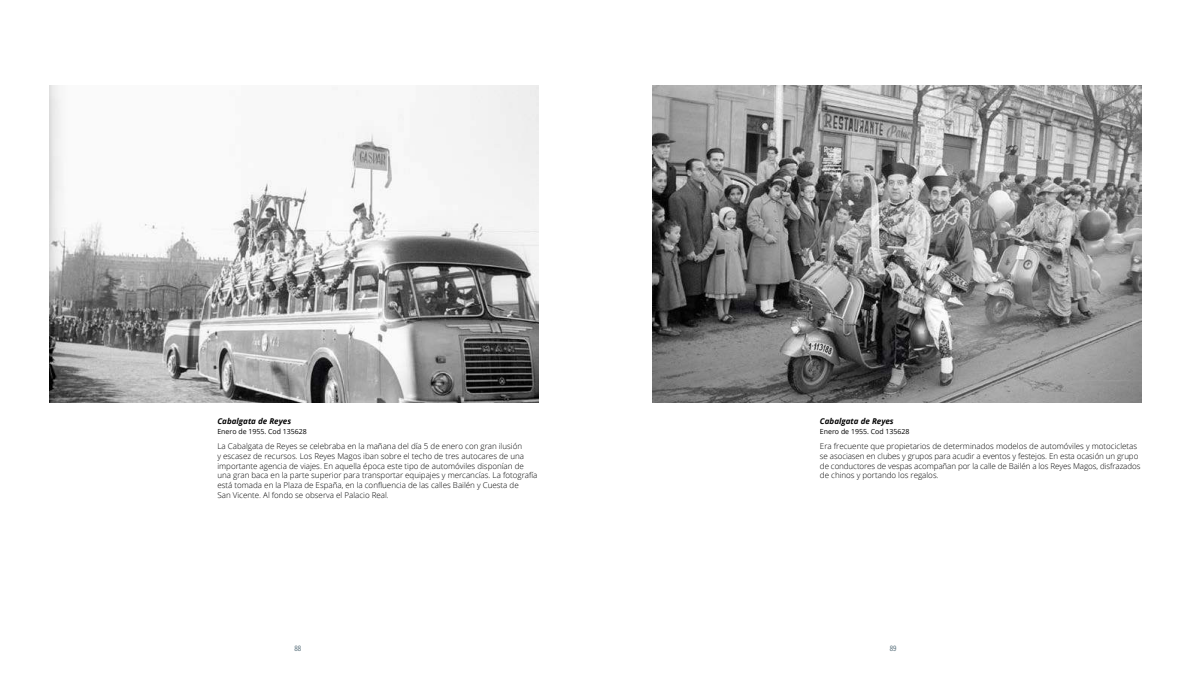
<style>
.page{position:relative;width:1191px;height:681px;background:#fff}
.page>*{position:absolute;margin:0;border:0;box-sizing:border-box;transform-origin:0 0}
.t1{font:300 8px/9.6px "Open Sans";color:#000}
.t2{font:italic 700 8px "Open Sans";color:#000}
.t3{font:8px "ITC Franklin Gothic Std Bk Cp";color:#576e7a}
.t4{font:7px "Open Sans";color:#000}
</style>
<div class="page">
<img style="left:50px;top:85px;width:489px;height:317px">
<img style="left:652px;top:85px;width:489px;height:318px">
<p class="t2" style="left:217px;top:415px;width:75px">Cabalgata de Reyes</p>
<p class="t4" style="left:217px;top:426px;width:91px">Enero de 1955. Cod 135628</p>
<p class="t1" style="left:217px;top:441px;width:321px">La Cabalgata de Reyes se celebraba en la mañana del día 5 de enero con gran ilusión<br>y escasez de recursos. Los Reyes Magos iban sobre el techo de tres autocares de una importante agencia de viajes. En aquella época este tipo de automóviles disponían de una gran baca en la parte superior para transportar equipajes y mercancías. La fotografía está tomada en la Plaza de España, en la confluencia de las calles Bailén y Cuesta de<br>San Vicente. Al fondo se observa el Palacio Real.</p>
<p class="t2" style="left:820px;top:415px;width:75px">Cabalgata de Reyes</p>
<p class="t4" style="left:820px;top:426px;width:91px">Enero de 1955. Cod 135628</p>
<p class="t1" style="left:820px;top:441px;width:322px">Era frecuente que propietarios de determinados modelos de automóviles y motocicletas se asociasen en clubes y grupos para acudir a eventos y festejos. En esta ocasión un grupo de conductores de vespas acompañan por la calle de Bailén a los Reyes Magos, disfrazados de chinos y portando los regalos.</p>
<p class="t3" style="left:294px;top:643px;width:8px">88</p>
<p class="t3" style="left:890px;top:643px;width:8px">89</p>
</div>
